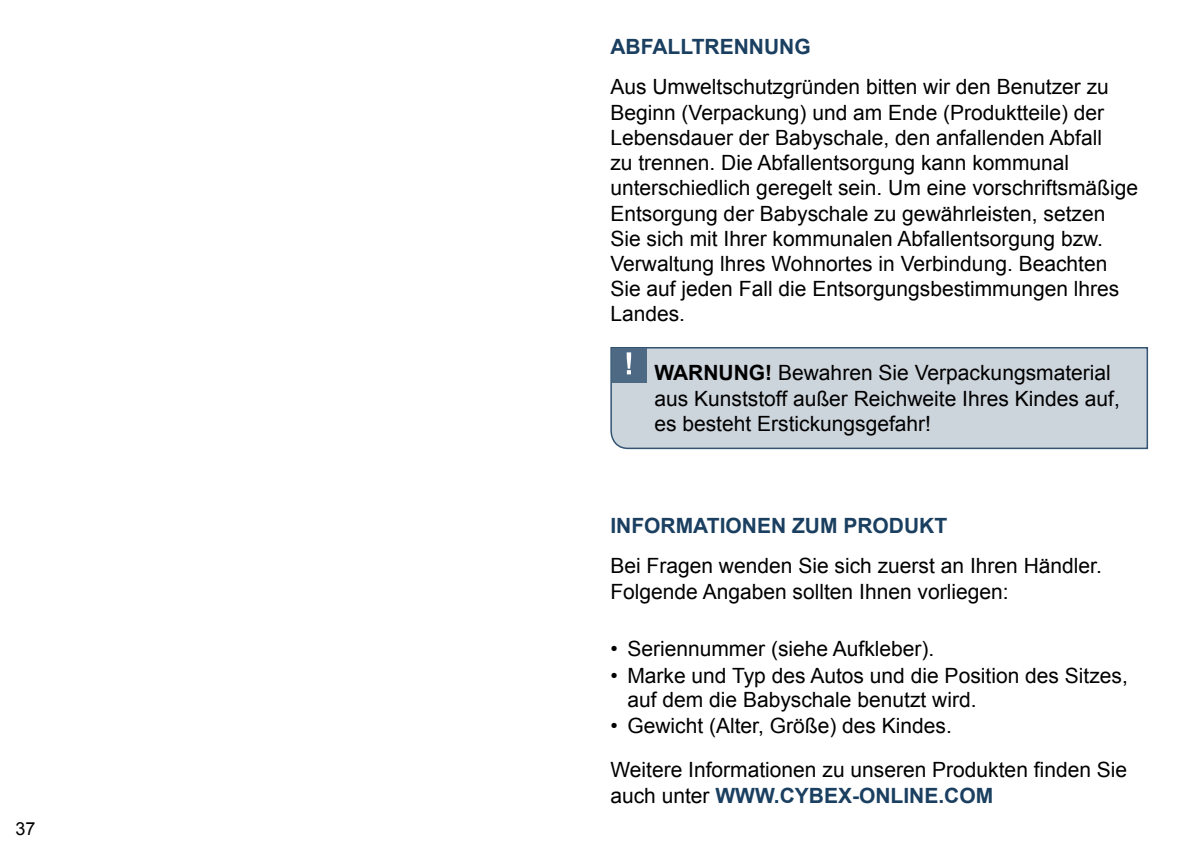
<style>
.page{position:relative;width:1191px;height:851px;background:#fff}
.page>*{position:absolute;margin:0;border:0;box-sizing:border-box;transform-origin:0 0}
.t1{font:21px/25.2px "Arial";color:#000}
.t2{font:700 21px "Arial";color:#1a3f60}
.t3{font:18px "Arial";color:#000}
.s1{font-weight:700}
.s2{font-weight:700;color:#1a3f60}
</style>
<div class="page">
<div style="left:610px;top:347px;width:538px;height:103px;background:#ccd4dc"></div>
<div style="left:612px;top:348px;width:34px;height:35px;background:#4d6984"></div>
<svg style="left:626px;top:352px;width:5px;height:22px"></svg>
<p class="t3" style="left:16px;top:816px;width:22px">37</p>
<p class="t2" style="left:610px;top:32px;width:31px">ABFALLTRENNUNG</p>
<p class="t1" style="left:610px;top:75px;width:529px">Aus U mweltschutzgründen bitten wir den Benutzer zu Beginn (Verpackung) und am Ende (Produktteile) der Lebensdauer der Babyschale, den anfallenden Abfall<br>zu trennen. Die Abfallentsorgung kann kommunal unterschiedlich geregelt sein. U m eine vorschriftsmäßige Entsorgung der Babyschale zu gewährleisten, setzen Sie sich mit I hrer kommunalen Abfallentsorgung bzw.<br>Verwaltung lhres Wohnortes in Verbindung. Beachten Sie auf jeden Fall die Entsorgungsbestimmungen lhres Landes.</p>
<p class="t1" style="left:654px;top:360px;width:467px"><span class="s1">WARNUNG!</span> Bewahren Sie Verpackungsmaterial aus Kunststoff außer Reichweite I hres Kindes auf, es besteht Erstickungsgefahr!</p>
<p class="t2" style="left:610px;top:511px;width:64px">INFORMATI</p>
<p class="t2" style="left:725px;top:511px;width:32px">ONEN</p>
<p class="t2" style="left:792px;top:511px;width:16px">ZUM</p>
<p class="t2" style="left:843px;top:511px;width:61px">PRODUKT</p>
<p class="t1" style="left:610px;top:553px;width:493px">Bei Fragen wenden Sie sich zuerst an I hren Händler.<br>Folgende Angaben sollten I hnen vorliegen:</p>
<p class="t1" style="left:610px;top:636px;width:325px">• Seriennummer (siehe Aufkleber).</p>
<p class="t1" style="left:627px;top:663px;width:502px;line-height:24px;text-indent:-17px">• Marke und Typ des Autos und die Position des Sitzes, auf dem die Babyschale benutzt wird.</p>
<p class="t1" style="left:610px;top:704px;width:518px;line-height:44.1px">• Gewicht (Alter, Größe) des Kindes.<br>Weitere Informationen zu unseren Produkten finden Sie</p>
<p class="t1" style="left:610px;top:782px;width:126px">auch unter <span class="s2">WWW</span></p>
<p class="t2" style="left:774px;top:781px;width:22px">.CYBEX</p>
<p class="t2" style="left:852px;top:781px;width:37px">-ONLINE</p>
<p class="t2" style="left:938px;top:781px;width:53px">.COM</p>
</div>
